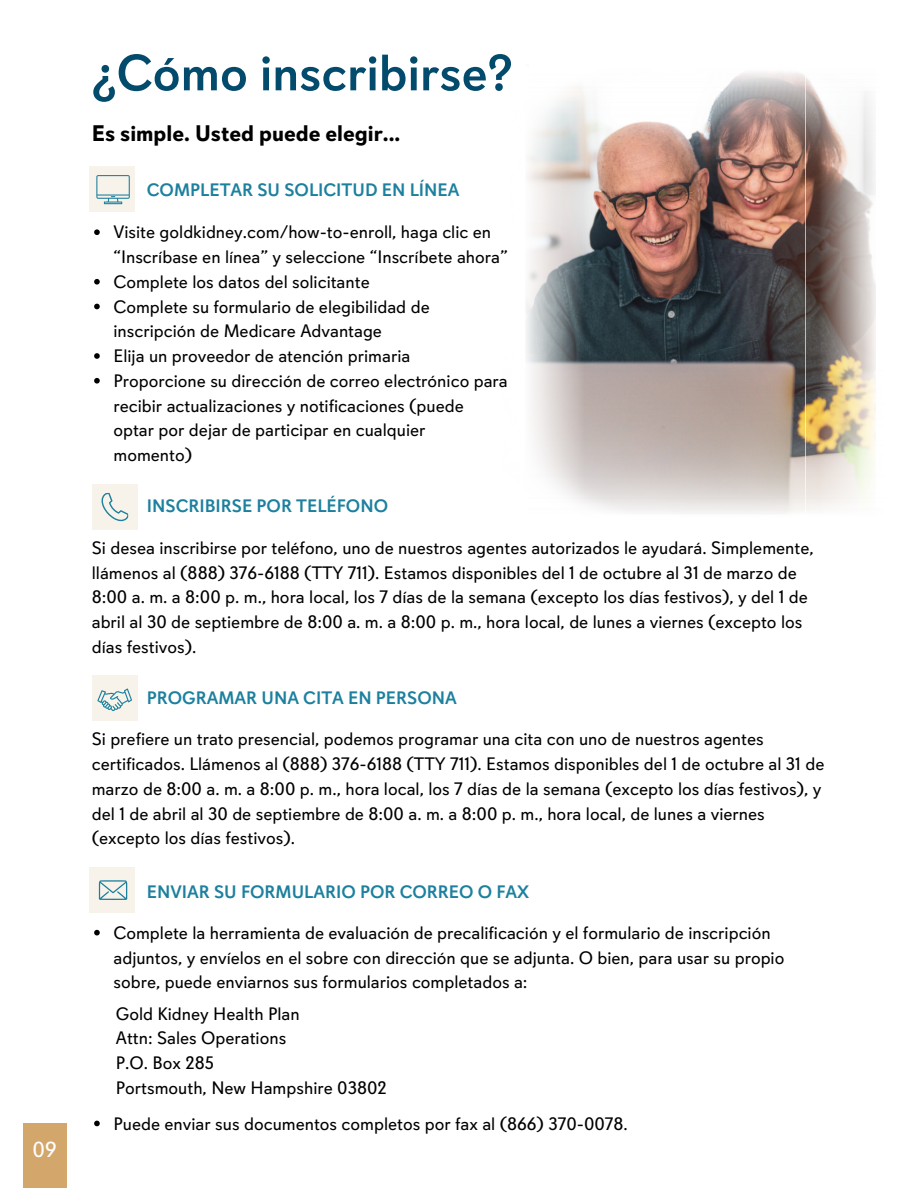
<style>
.page{position:relative;width:918px;height:1188px;background:#fff}
.page>*{position:absolute;margin:0;border:0;box-sizing:border-box;transform-origin:0 0}
.t1{font:500 51px "Davis Sans";color:#034b6c}
.t2{font:700 22.5px "Davis Sans";color:#000}
.t3{font:21.75px "Davis Sans";color:#fff}
.t4{font:18px/24.8px "Davis Sans";color:#000}
.t5{font:500 18px "Davis Sans";color:#1c809e}
</style>
<div class="page">
<img style="left:597px;top:232px;width:209px;height:120px">
<svg style="left:526px;top:158px;width:71px;height:204px"></svg>
<svg style="left:806px;top:232px;width:70px;height:120px"></svg>
<img style="left:530px;top:72px;width:345px;height:160px">
<img style="left:529px;top:352px;width:347px;height:162px">
<div style="left:23px;top:1124px;width:43px;height:64px;background:#d3a66b"></div>
<div style="left:89px;top:166px;width:46px;height:46px;background:#f7f3ea"></div>
<svg style="left:96px;top:175px;width:34px;height:29px"></svg>
<svg style="left:94px;top:229px;width:6px;height:6px"></svg>
<svg style="left:94px;top:279px;width:6px;height:6px"></svg>
<svg style="left:94px;top:304px;width:6px;height:5px"></svg>
<svg style="left:94px;top:353px;width:6px;height:6px"></svg>
<svg style="left:94px;top:378px;width:6px;height:6px"></svg>
<div style="left:92px;top:484px;width:46px;height:46px;background:#f7f3ea"></div>
<svg style="left:101px;top:493px;width:28px;height:29px"></svg>
<div style="left:92px;top:676px;width:46px;height:45px;background:#f7f3ea"></div>
<svg style="left:97px;top:689px;width:35px;height:23px"></svg>
<div style="left:89px;top:867px;width:46px;height:46px;background:#f7f3ea"></div>
<svg style="left:99px;top:880px;width:28px;height:20px"></svg>
<svg style="left:94px;top:930px;width:6px;height:5px"></svg>
<svg style="left:94px;top:1121px;width:6px;height:5px"></svg>
<p class="t3" style="left:33px;top:1137px;width:26px">09</p>
<h1 class="t1" style="left:92px;top:43px;width:422px">¿Cómo inscribirse?</h1>
<p class="t2" style="left:92px;top:119px;width:310px">Es simple. Usted puede elegir...</p>
<p class="t5" style="left:147px;top:179px;width:314px">COMPLETAR SU SOLICITUD EN LÍNEA</p>
<p class="t4" style="left:113px;top:220px;width:396px">Visite goldkidney.com/how-to-enroll, haga clic en “Inscríbase en línea” y seleccione “Inscríbete ahora” Complete los datos del solicitante<br>Complete su formulario de elegibilidad de inscripción de Medicare Advantage<br>Elija un proveedor de atención primaria<br>Proporcione su dirección de correo electrónico para recibir actualizaciones y notificaciones (puede optar por dejar de participar en cualquier momento)</p>
<p class="t5" style="left:147px;top:496px;width:243px">INSCRIBIRSE POR TELÉFONO</p>
<p class="t4" style="left:92px;top:536px;width:723px">Si desea inscribirse por teléfono, uno de nuestros agentes autorizados le ayudará. Simplemente, llámenos al (888) 376-6188 (TTY 711). Estamos disponibles del 1 de octubre al 31 de marzo de 8:00 a. m. a 8:00 p. m., hora local, los 7 días de la semana (excepto los días festivos), y del 1 de abril al 30 de septiembre de 8:00 a. m. a 8:00 p. m., hora local, de lunes a viernes (excepto los días festivos).</p>
<p class="t5" style="left:147px;top:687px;width:311px">PROGRAMAR UNA CITA EN PERSONA</p>
<p class="t4" style="left:92px;top:727px;width:734px">Si prefiere un trato presencial, podemos programar una cita con uno de nuestros agentes certificados. Llámenos al (888) 376-6188 (TTY 711). Estamos disponibles del 1 de octubre al 31 de marzo de 8:00 a. m. a 8:00 p. m., hora local, los 7 días de la semana (excepto los días festivos), y del 1 de abril al 30 de septiembre de 8:00 a. m. a 8:00 p. m., hora local, de lunes a viernes (excepto los días festivos).</p>
<p class="t5" style="left:147px;top:881px;width:384px">ENVIAR SU FORMULARIO POR CORREO O FAX</p>
<p class="t4" style="left:113px;top:921px;width:672px">Complete la herramienta de evaluación de precalificación y el formulario de inscripción adjuntos, y envíelos en el sobre con dirección que se adjunta. O bien, para usar su propio sobre, puede enviarnos sus formularios completados a:</p>
<p class="t4" style="left:116px;top:1001px;width:272px">Gold Kidney Health Plan<br>Attn: Sales Operations<br>P.O. Box 285<br>Portsmouth, New Hampshire 03802</p>
<p class="t4" style="left:113px;top:1111px;width:516px">Puede enviar sus documentos completos por fax al (866) 370-0078.</p>
</div>
